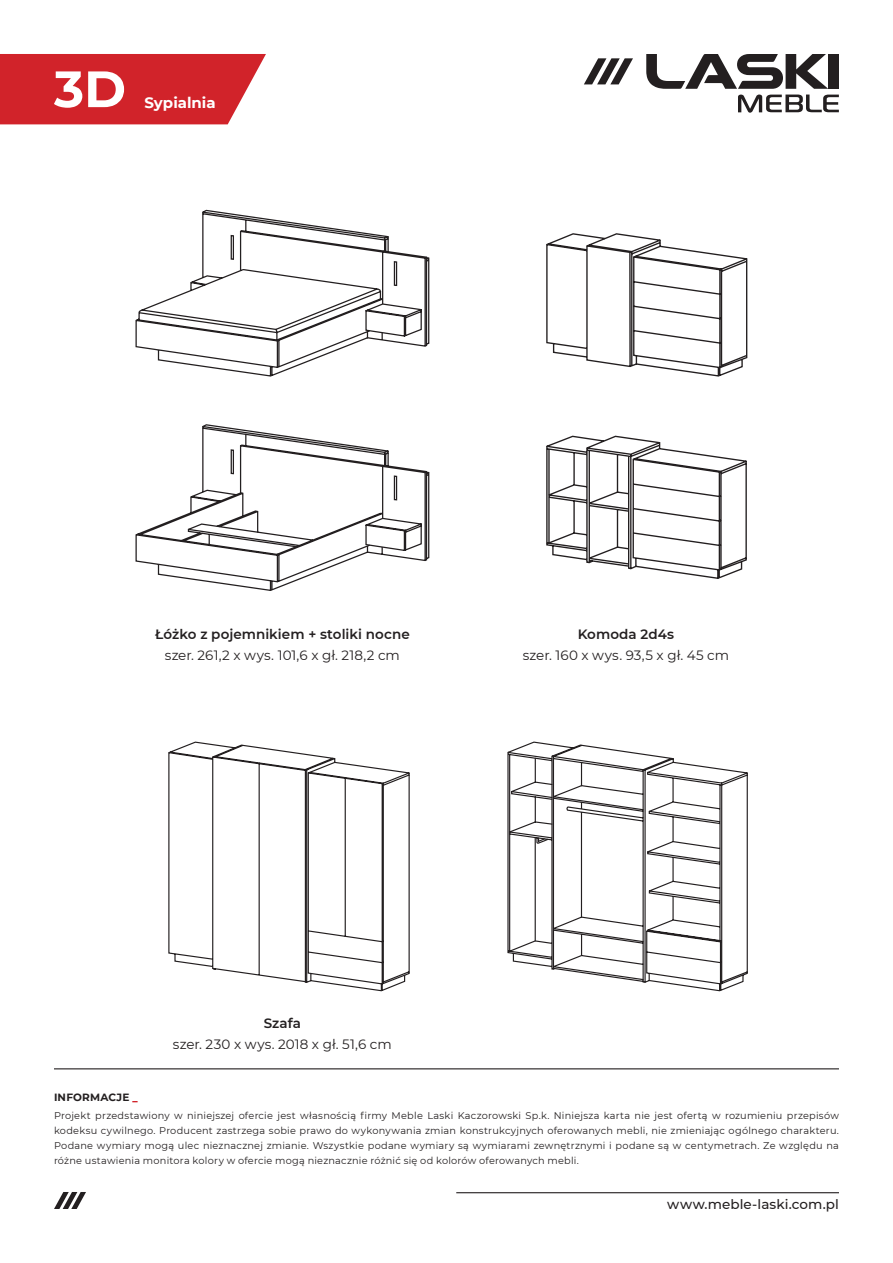
<style>
.page{position:relative;width:893px;height:1263px;background:#fff}
.page>*{position:absolute;margin:0;border:0;box-sizing:border-box;transform-origin:0 0}
.t1{font:700 51px "Montserrat";color:#fff}
.t2{font:700 15px "Montserrat";color:#fff}
.t3{font:13.5px "Montserrat";letter-spacing:.01em;color:#231f20}
.t4{font:600 13.5px "Montserrat";letter-spacing:.005em;color:#231f20}
.t5{font:500 13.5px "Montserrat";letter-spacing:.005em;color:#231f20}
.t6{font:700 10.5px "Montserrat";letter-spacing:.02em;color:#231f20}
.t7{font:9.75px/15px "Montserrat";letter-spacing:.02em;color:#231f20;text-align:justify}
.s1{font-weight:900;color:#d1232a}
</style>
<div class="page">
<svg style="left:646px;top:54px;width:182px;height:35px"></svg>
<div style="left:828px;top:54px;width:11px;height:35px;background:#231f20"></div>
<svg style="left:584px;top:58px;width:49px;height:26px"></svg>
<svg style="left:738px;top:95px;width:101px;height:18px"></svg>
<hr style="left:456px;top:1192px;width:383px;height:1px;background:#231f20">
<svg style="left:54px;top:1192px;width:32px;height:17px"></svg>
<hr style="left:54px;top:1068px;width:785px;height:1px;background:#231f20">
<svg style="left:0;top:54px;width:266px;height:70px;background:#d43238"></svg>
<svg style="left:168px;top:741px;width:242px;height:251px"></svg>
<svg style="left:507px;top:741px;width:241px;height:251px"></svg>
<svg style="left:508px;top:757px;width:45px;height:185px"></svg>
<svg style="left:135px;top:209px;width:295px;height:168px"></svg>
<svg style="left:135px;top:424px;width:295px;height:167px"></svg>
<svg style="left:546px;top:233px;width:202px;height:144px"></svg>
<svg style="left:546px;top:435px;width:201px;height:144px"></svg>
<p class="t1" style="left:54px;top:52px;width:74px">3D</p>
<p class="t2" style="left:144px;top:92px;width:73px">Sypialnia</p>
<p class="t4" style="left:155px;top:624px;width:256px">Łóżko z pojemnikiem + stoliki nocne</p>
<p class="t3" style="left:165px;top:645px;width:236px">szer. 261,2 x wys. 101,6 x gł. 218,2 cm</p>
<p class="t4" style="left:578px;top:624px;width:98px">Komoda 2d4s</p>
<p class="t3" style="left:523px;top:645px;width:208px">szer. 160 x wys. 93,5 x gł. 45 cm</p>
<p class="t4" style="left:264px;top:1014px;width:39px">Szafa</p>
<p class="t3" style="left:173px;top:1035px;width:220px">szer. 230 x wys. 2018 x gł. 51,6 cm</p>
<p class="t6" style="left:54px;top:1090px;width:85px">INFORMACJE <span class="s1">_</span></p>
<p class="t7" style="left:54px;top:1108px;width:786px">Projekt przedstawiony w niniejszej ofercie jest własnością firmy Meble Laski Kaczorowski Sp.k. Niniejsza karta nie jest ofertą w rozumieniu przepisów kodeksu cywilnego. Producent zastrzega sobie prawo do wykonywania zmian konstrukcyjnych oferowanych mebli, nie zmieniając ogólnego charakteru.<br>Podane wymiary mogą ulec nieznacznej zmianie. Wszystkie podane wymiary są wymiarami zewnętrznymi i podane są w centymetrach. Ze względu na różne ustawienia monitora kolory w ofercie mogą nieznacznie różnić się od kolorów oferowanych mebli.</p>
<h3 class="t5" style="left:667px;top:1195px;width:173px">www.meble-laski.com.pl</h3>
</div>
